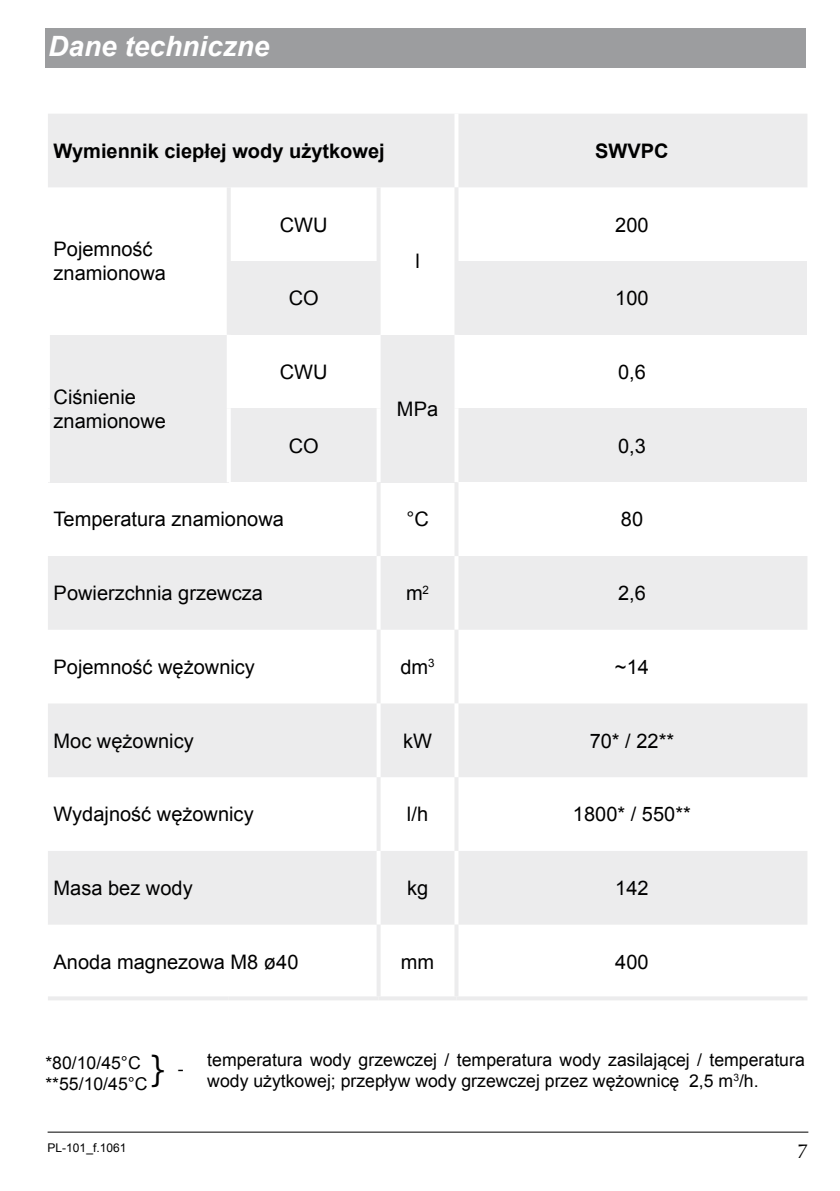
<style>
.page{position:relative;width:840px;height:1191px;background:#fff}
.page>*{position:absolute;margin:0;border:0;box-sizing:border-box;transform-origin:0 0}
.t1{font:500 35.2px "Amer Typewriter IT Cby BT";color:#000}
.t2{font:italic 700 28px "Arial";color:#fff}
.t3{font:20px/24px "Arial";color:#000}
.t4{font:700 20px "Arial";color:#000}
.t5{font:20px "Ottawa";color:#000}
.t6{font:17.6px/21.2px "Arial";color:#000}
.t7{font:12px "Arial";color:#000}
</style>
<div class="page">
<hr style="left:48px;top:1131px;width:759px;height:1px;background:#000">
<div style="left:45px;top:28px;width:760px;height:40px;background:#9c9d9f"></div>
<div style="left:48px;top:114px;width:759px;height:73px;background:#ececed"></div>
<div style="left:229px;top:261px;width:149px;height:74px;background:#ececed"></div>
<div style="left:456px;top:261px;width:351px;height:74px;background:#ececed"></div>
<div style="left:48px;top:335px;width:181px;height:147px;background:#ececed"></div>
<div style="left:378px;top:335px;width:78px;height:147px;background:#ececed"></div>
<div style="left:229px;top:408px;width:149px;height:74px;background:#ececed"></div>
<div style="left:456px;top:408px;width:351px;height:74px;background:#ececed"></div>
<div style="left:48px;top:556px;width:759px;height:74px;background:#ececed"></div>
<div style="left:48px;top:704px;width:759px;height:73px;background:#ececed"></div>
<div style="left:48px;top:851px;width:759px;height:73px;background:#ececed"></div>
<hr style="left:454px;top:114px;width:4px;height:73px;background:#fff">
<hr style="left:227px;top:187px;width:4px;height:74px;background:#ececed">
<hr style="left:376px;top:187px;width:4px;height:74px;background:#ececed">
<hr style="left:454px;top:261px;width:4px;height:74px;background:#ececed">
<hr style="left:454px;top:187px;width:4px;height:74px;background:#ececed">
<hr style="left:376px;top:408px;width:4px;height:74px;background:#fff">
<hr style="left:454px;top:408px;width:4px;height:74px;background:#fff">
<hr style="left:376px;top:556px;width:4px;height:74px;background:#fff">
<hr style="left:454px;top:556px;width:4px;height:74px;background:#fff">
<hr style="left:376px;top:482px;width:4px;height:74px;background:#ececed">
<hr style="left:454px;top:482px;width:4px;height:74px;background:#ececed">
<hr style="left:376px;top:630px;width:4px;height:73px;background:#ececed">
<hr style="left:454px;top:630px;width:4px;height:73px;background:#ececed">
<hr style="left:376px;top:703px;width:4px;height:74px;background:#fff">
<hr style="left:454px;top:703px;width:4px;height:74px;background:#fff">
<hr style="left:376px;top:777px;width:4px;height:74px;background:#ececed">
<hr style="left:454px;top:777px;width:4px;height:74px;background:#ececed">
<hr style="left:376px;top:851px;width:4px;height:73px;background:#fff">
<hr style="left:454px;top:851px;width:4px;height:73px;background:#fff">
<hr style="left:376px;top:924px;width:4px;height:72px;background:#ececed">
<hr style="left:454px;top:924px;width:4px;height:72px;background:#ececed">
<hr style="left:48px;top:996px;width:181px;height:4px;background:#ececed">
<hr style="left:229px;top:996px;width:149px;height:4px;background:#ececed">
<hr style="left:378px;top:996px;width:78px;height:4px;background:#ececed">
<hr style="left:456px;top:996px;width:351px;height:4px;background:#ececed">
<hr style="left:376px;top:335px;width:4px;height:73px;background:#fff">
<hr style="left:376px;top:261px;width:4px;height:74px;background:#ececed">
<hr style="left:454px;top:335px;width:4px;height:73px;background:#fff">
<hr style="left:46px;top:335px;width:4px;height:73px;background:#fff">
<hr style="left:46px;top:408px;width:4px;height:74px;background:#fff">
<hr style="left:227px;top:408px;width:4px;height:74px;background:#fff">
<hr style="left:227px;top:261px;width:4px;height:74px;background:#ececed">
<hr style="left:227px;top:335px;width:4px;height:73px;background:#fff">
<h2 class="t2" style="left:48px;top:28px;width:222px">Dane techniczne</h2>
<p class="t4" style="left:54px;top:137px;width:332px">Wymiennik ciepłej wody użytkowej</p>
<p class="t4" style="left:595px;top:137px;width:75px">SWVPC</p>
<p class="t3" style="left:54px;top:238px;width:114px">Pojemność znamionowa</p>
<p class="t3" style="left:54px;top:385px;width:114px">Ciśnienie znamionowe</p>
<p class="t3" style="left:279px;top:213px;width:49px">CWU</p>
<p class="t3" style="left:415px;top:250px;width:6px">l</p>
<p class="t3" style="left:615px;top:213px;width:35px">200</p>
<p class="t3" style="left:288px;top:286px;width:31px">CO</p>
<p class="t3" style="left:615px;top:286px;width:35px">100</p>
<p class="t3" style="left:279px;top:360px;width:49px">CWU</p>
<p class="t3" style="left:397px;top:397px;width:43px">MPa</p>
<p class="t3" style="left:617px;top:360px;width:29px">0,6</p>
<p class="t3" style="left:288px;top:434px;width:31px">CO</p>
<p class="t3" style="left:617px;top:434px;width:29px">0,3</p>
<p class="t3" style="left:54px;top:507px;width:232px">Temperatura znamionowa</p>
<p class="t3" style="left:406px;top:507px;width:24px">°C</p>
<p class="t3" style="left:620px;top:507px;width:24px">80</p>
<p class="t3" style="left:54px;top:581px;width:210px">Powierzchnia grzewcza</p>
<p class="t3" style="left:406px;top:581px;width:25px">m<sup>2</sup></p>
<p class="t3" style="left:617px;top:581px;width:29px">2,6</p>
<p class="t3" style="left:54px;top:655px;width:203px">Pojemność wężownicy</p>
<p class="t3" style="left:400px;top:655px;width:36px">dm<sup>3</sup></p>
<p class="t3" style="left:614px;top:655px;width:35px">~14</p>
<p class="t3" style="left:54px;top:729px;width:142px">Moc wężownicy</p>
<p class="t3" style="left:403px;top:729px;width:30px">kW</p>
<p class="t3" style="left:589px;top:729px;width:86px">70* / 22**</p>
<p class="t3" style="left:54px;top:802px;width:201px">Wydajność wężownicy</p>
<p class="t3" style="left:407px;top:802px;width:23px">l/h</p>
<p class="t3" style="left:572px;top:802px;width:119px">1800* / 550**</p>
<p class="t3" style="left:54px;top:876px;width:140px">Masa bez wody</p>
<p class="t3" style="left:407px;top:876px;width:23px">kg</p>
<p class="t3" style="left:615px;top:876px;width:35px">142</p>
<p class="t3" style="left:54px;top:950px;width:246px">Anoda magnezowa M8 ø40</p>
<p class="t3" style="left:400px;top:950px;width:35px">mm</p>
<p class="t3" style="left:615px;top:950px;width:35px">400</p>
<h1 class="t1" style="left:149px;top:1046px;width:19px">}</h1>
<p class="t6" style="left:45px;top:1052px;width:104px">*80/10/45°C **55/10/45°C</p>
<p class="t6" style="left:178px;top:1058px;width:7px">-</p>
<p class="t6" style="left:207px;top:1049px;width:598px">temperatura wody grzewczej / temperatura wody zasilającej / temperatura wody użytkowej; przepływ wody grzewczej przez wężownicę 2,5 m<sup>3</sup>/h.</p>
<p class="t7" style="left:48px;top:1139px;width:80px">PL-101_f.1061</p>
<p class="t5" style="left:796px;top:1139px;width:13px">7</p>
</div>
